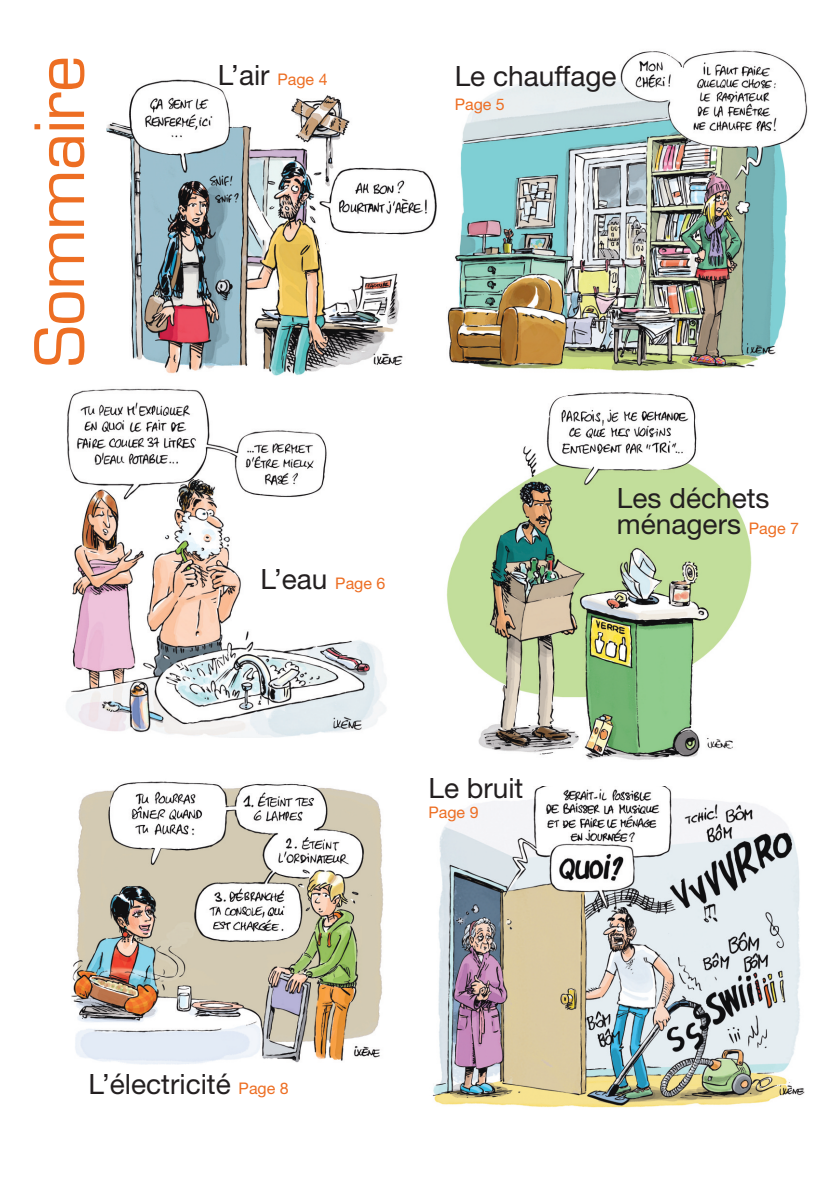
<style>
.page{position:relative;width:840px;height:1191px;background:#fff}
.page>*{position:absolute;margin:0;border:0;box-sizing:border-box;transform-origin:0 0}
.t1{font:66px "Eurostile";color:#ed6e23}
.t2{font:28px/26px "Helvetica Neue";color:#231f20}
.t3{font:16px "Helvetica Neue";color:#ed6e23}
.s1{font-size:16px;color:#ed6e23}
</style>
<div class="page">
<img style="left:106px;top:79px;width:331px;height:297px">
<img style="left:447px;top:50px;width:361px;height:321px">
<img style="left:446px;top:392px;width:306px;height:368px">
<img style="left:66px;top:388px;width:321px;height:349px">
<img style="left:432px;top:786px;width:372px;height:322px">
<img style="left:71px;top:781px;width:312px;height:283px">
<h1 class="t1" style="left:20px;top:367px;width:313px;rotate:-90deg">Sommaire</h1>
<p class="t2" style="left:217px;top:63px;width:111px">L’air <span class="s1">Page 4</span></p>
<p class="t2" style="left:454px;top:64px;width:163px">Le chauffage</p>
<p class="t3" style="left:454px;top:92px;width:52px">Page 5</p>
<p class="t2" style="left:260px;top:567px;width:126px">L’eau <span class="s1">Page 6</span></p>
<p class="t2" style="left:428px;top:777px;width:96px">Le bruit</p>
<p class="t3" style="left:428px;top:801px;width:52px">Page 9</p>
<p class="t2" style="left:616px;top:487px;width:183px">Les déchets ménagers <span class="s1">Page 7</span></p>
<p class="t2" style="left:89px;top:1072px;width:201px">L’électricité <span class="s1">Page 8</span></p>
</div>
